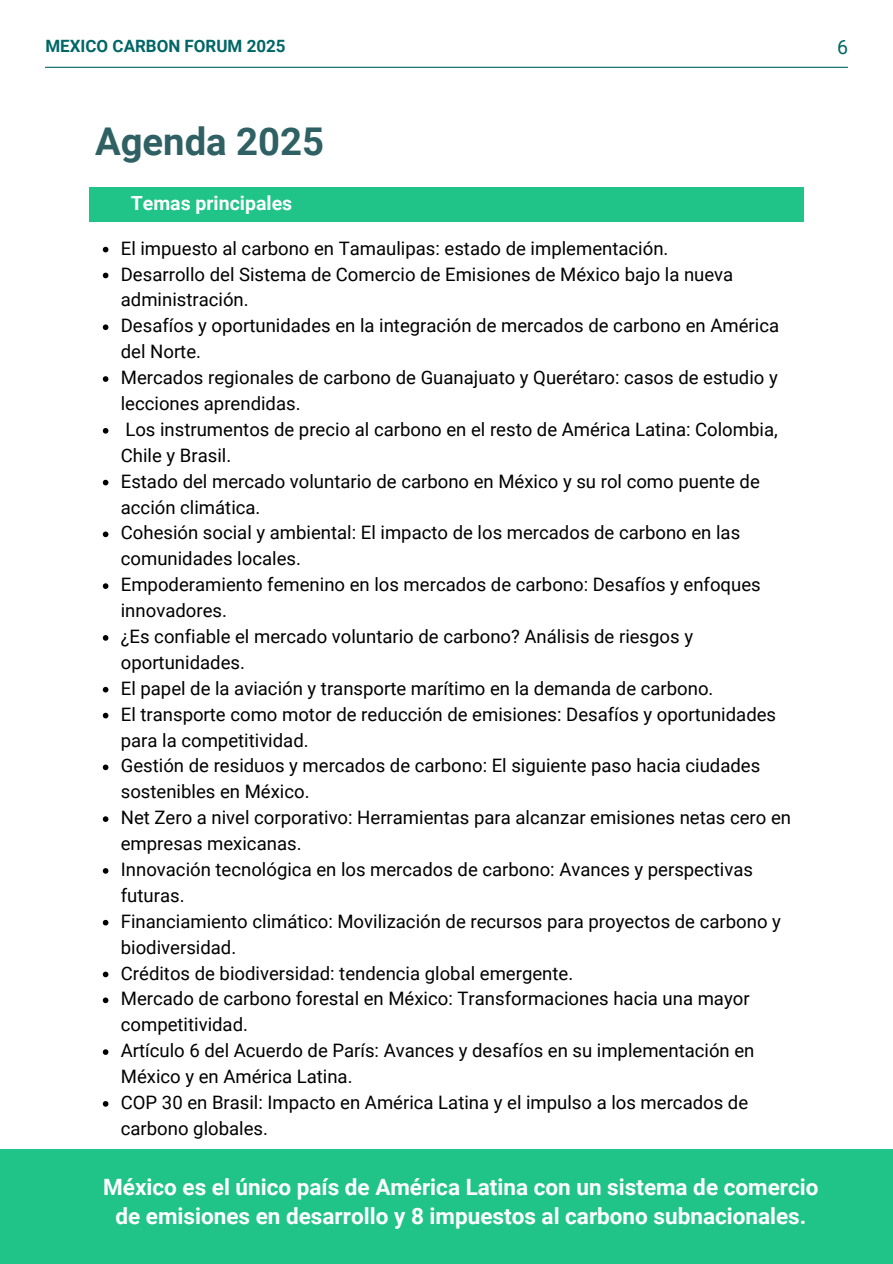
<style>
.page{position:relative;width:893px;height:1264px;background:#fff}
.page>*{position:absolute;margin:0;border:0;box-sizing:border-box;transform-origin:0 0}
.t1{font:700 38.25px "Roboto";color:#2f6063}
.t2{font:700 22.5px/28.2px "Roboto";color:#fff;text-align:center}
.t3{font:700 19.5px "Roboto";color:#fff}
.t4{font:19.5px "Roboto";color:#066}
.t5{font:18.6px/25.8px "Roboto";color:#000}
.t6{font:700 16.95px "Roboto";color:#066}
</style>
<div class="page">
<svg style="left:103px;top:247px;width:5px;height:5px"></svg>
<svg style="left:103px;top:273px;width:5px;height:5px"></svg>
<svg style="left:103px;top:324px;width:5px;height:6px"></svg>
<svg style="left:103px;top:376px;width:5px;height:6px"></svg>
<svg style="left:103px;top:428px;width:5px;height:5px"></svg>
<svg style="left:103px;top:480px;width:5px;height:5px"></svg>
<svg style="left:103px;top:531px;width:5px;height:6px"></svg>
<svg style="left:103px;top:583px;width:5px;height:6px"></svg>
<svg style="left:103px;top:635px;width:5px;height:5px"></svg>
<svg style="left:103px;top:687px;width:5px;height:5px"></svg>
<svg style="left:103px;top:712px;width:5px;height:6px"></svg>
<svg style="left:103px;top:764px;width:5px;height:6px"></svg>
<svg style="left:103px;top:816px;width:5px;height:6px"></svg>
<svg style="left:103px;top:868px;width:5px;height:5px"></svg>
<svg style="left:103px;top:919px;width:5px;height:6px"></svg>
<svg style="left:103px;top:971px;width:5px;height:6px"></svg>
<svg style="left:103px;top:997px;width:5px;height:6px"></svg>
<svg style="left:103px;top:1049px;width:5px;height:5px"></svg>
<svg style="left:103px;top:1101px;width:5px;height:5px"></svg>
<div style="left:89px;top:187px;width:714px;height:35px;background:#20c489"></div>
<div style="left:0;top:1149px;width:892px;height:114px;background:#20c489"></div>
<hr style="left:45px;top:67px;width:802px;height:1px;background:#066">
<p class="t6" style="left:45px;top:36px;width:241px">MEXICO CARBON FORUM 2025</p>
<p class="t4" style="left:836px;top:36px;width:12px">6</p>
<h1 class="t1" style="left:95px;top:120px;width:230px">Agenda 2025</h1>
<p class="t3" style="left:131px;top:192px;width:163px">Temas principales</p>
<p class="t5" style="left:121px;top:235px;width:671px">El impuesto al carbono en Tamaulipas: estado de implementación.<br>Desarrollo del Sistema de Comercio de Emisiones de México bajo la nueva administración.<br>Desafíos y oportunidades en la integración de mercados de carbono en América del Norte.<br>Mercados regionales de carbono de Guanajuato y Querétaro: casos de estudio y lecciones aprendidas.<br>Los instrumentos de precio al carbono en el resto de América Latina: Colombia, Chile y Brasil.<br>Estado del mercado voluntario de carbono en México y su rol como puente de acción climática.<br>Cohesión social y ambiental: El impacto de los mercados de carbono en las comunidades locales.<br>Empoderamiento femenino en los mercados de carbono: Desafíos y enfoques innovadores.<br>¿Es confiable el mercado voluntario de carbono? Análisis de riesgos y oportunidades.<br>El papel de la aviación y transporte marítimo en la demanda de carbono.<br>El transporte como motor de reducción de emisiones: Desafíos y oportunidades para la competitividad.<br>Gestión de residuos y mercados de carbono: El siguiente paso hacia ciudades sostenibles en México.<br>Net Zero a nivel corporativo: Herramientas para alcanzar emisiones netas cero en empresas mexicanas.<br>Innovación tecnológica en los mercados de carbono: Avances y perspectivas futuras.<br>Financiamiento climático: Movilización de recursos para proyectos de carbono y biodiversidad.<br>Créditos de biodiversidad: tendencia global emergente.<br>Mercado de carbono forestal en México: Transformaciones hacia una mayor competitividad.<br>Artículo 6 del Acuerdo de París: Avances y desafíos en su implementación en México y en América Latina.<br>COP 30 en Brasil: Impacto en América Latina y el impulso a los mercados de carbono globales.</p>
<p class="t2" style="left:103px;top:1173px;width:716px">México es el único país de América Latina con un sistema de comercio de emisiones en desarrollo y 8 impuestos al carbono subnacionales.</p>
</div>
